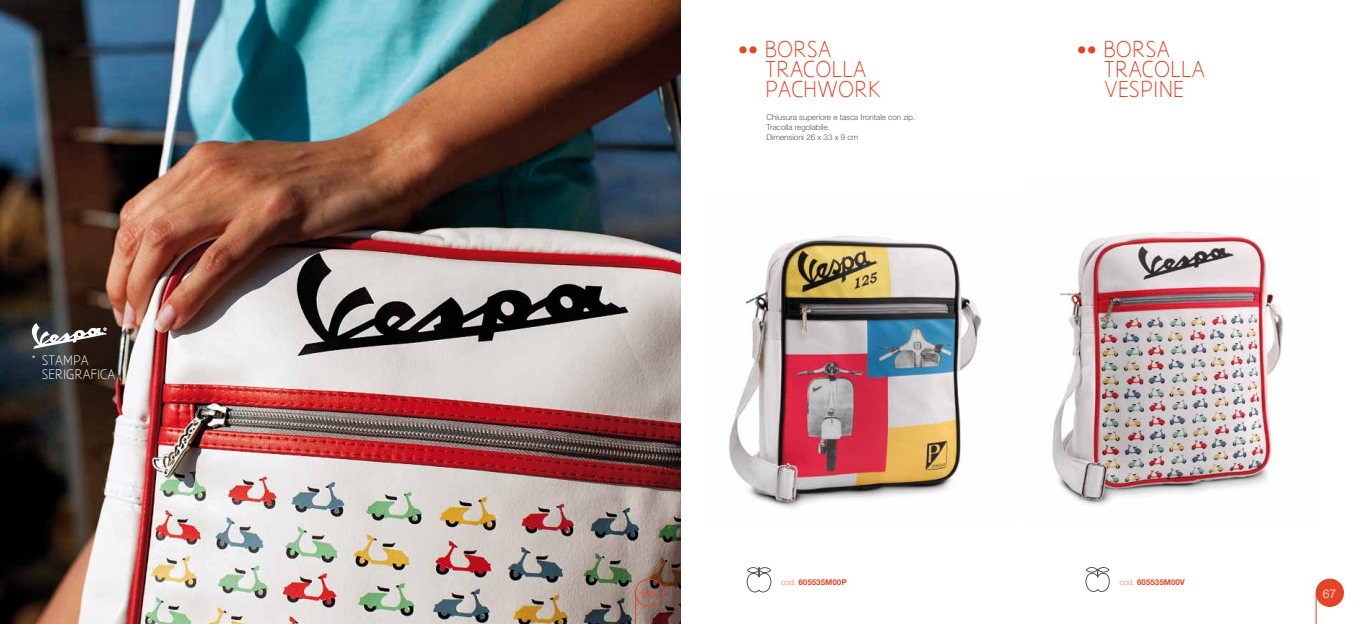
<style>
.page{position:relative;width:1361px;height:624px;background:#fff}
.page>*{position:absolute;margin:0;border:0;box-sizing:border-box;transform-origin:0 0}
.t1{font:20px "Aaargh Normal";color:#e64427}
.t2{font:12px/14.4px "Aaargh Normal";color:#fff}
.t3{font:300 12px "Helvetica Neue";color:#e64427}
.t4{font:300 12px "Helvetica Neue";color:#fff}
.t5{font:300 8px/10px "Helvetica Neue";color:#58585a}
.t6{font:700 8px "Helvetica Neue";color:#e64427}
.s1{font-family:"Helvetica Neue";font-weight:300}
.s2{font-weight:100}
</style>
<div class="page">
<img style="left:1052px;top:231px;width:231px;height:275px">
<img style="left:729px;top:235px;width:253px;height:273px">
<img style="left:0;top:0;width:680px;height:624px">
<div style="left:635px;top:578px;width:28px;height:29px;border:1px solid #e64427;border-radius:50%"></div>
<hr style="left:635px;top:594px;width:1px;height:30px;background:#e64427">
<div style="left:1315px;top:578px;width:29px;height:29px;background:#e64427;border-radius:50%"></div>
<hr style="left:1315px;top:594px;width:1px;height:30px;background:#e64427">
<svg style="left:746px;top:567px;width:25px;height:25px"></svg>
<svg style="left:1085px;top:567px;width:24px;height:25px"></svg>
<svg style="left:32px;top:323px;width:75px;height:26px"></svg>
<h2 class="t2" style="left:42px;top:354px;width:75px;text-indent:-10px">* STAM PA<br>SERIGRAFICA</h2>
<h1 class="t1" style="left:738px;top:37px;width:95px"><span class="s1">••</span> BORSA</h1>
<h1 class="t1" style="left:738px;top:57px;width:130px">T RACOLLA</h1>
<h1 class="t1" style="left:765px;top:77px;width:117px">PACHWORK</h1>
<p class="t5" style="left:766px;top:112px;width:150px">Chiusura superiore e tasca frontale con zip.<br>Tracolla regolabile.<br>Dimensioni 26 x 33 x 9 cm</p>
<h1 class="t1" style="left:1076px;top:37px;width:95px"><span class="s1">••</span> BORSA</h1>
<h1 class="t1" style="left:1076px;top:57px;width:130px">T RACOLLA</h1>
<h1 class="t1" style="left:1103px;top:77px;width:82px">VESPINE</h1>
<p class="t6" style="left:781px;top:577px;width:67px"><span class="s2">cod.</span> 605535M00P</p>
<p class="t6" style="left:1119px;top:577px;width:67px"><span class="s2">cod.</span> 605535M00V</p>
<h2 class="t3" style="left:642px;top:586px;width:15px">66</h2>
<h2 class="t4" style="left:1322px;top:586px;width:15px">67</h2>
</div>
